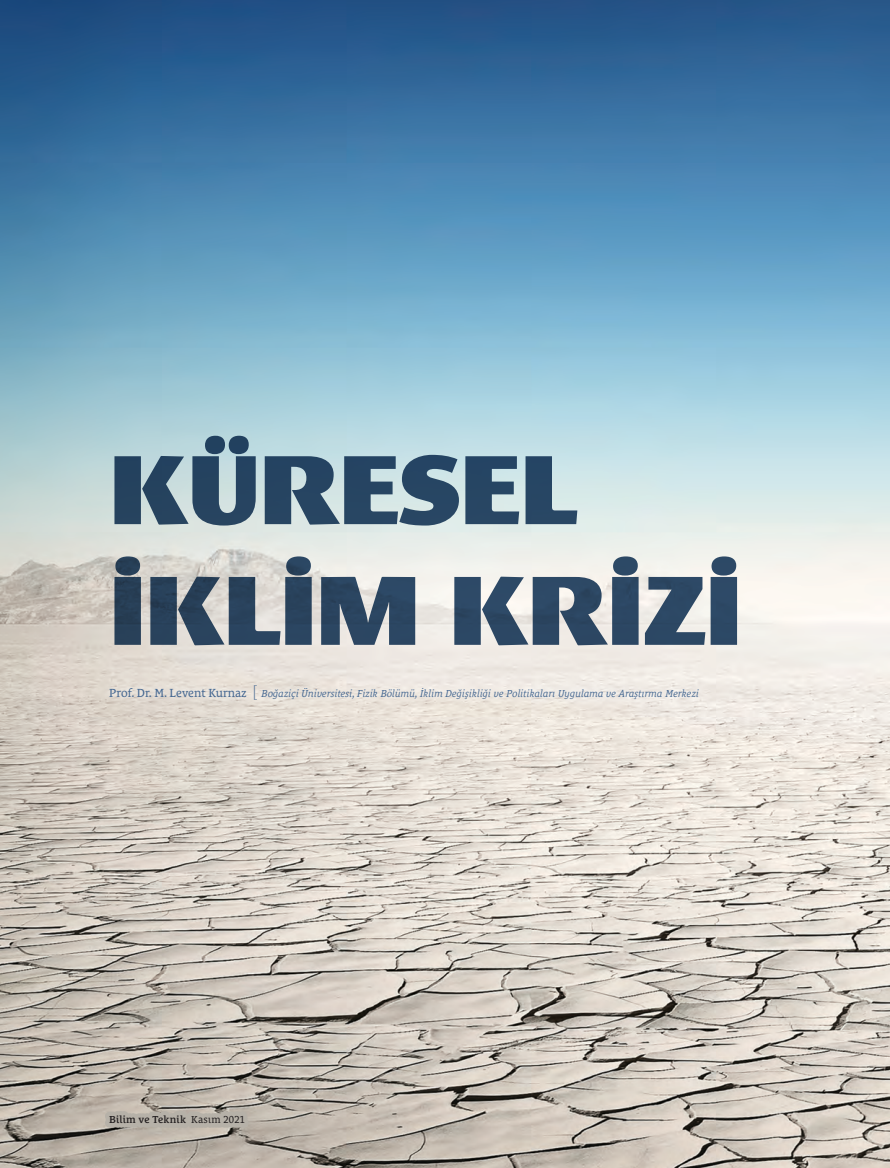
<style>
.page{position:relative;width:890px;height:1168px;background:#fff}
.page>*{position:absolute;margin:0;border:0;box-sizing:border-box;transform-origin:0 0}
.t1{font:900 100.5px/120.6px "Le Monde Sans Pro";letter-spacing:-.01em;color:#2f4d6e}
.t2{font:italic 10.35px "Le Monde Courrier Pro";color:#436690}
.t3{font:600 10.35px "Le Monde Courrier Pro";letter-spacing:.01em;color:#231f20}
.s1{font-style:normal;font-size:12px}
.s2{font-family:"Le Monde Sans Pro";font-weight:300;font-style:normal;font-stretch:expanded;font-size:16.2px}
.s3{font-weight:400}
</style>
<div class="page">
<img style="left:0;top:0;width:889px;height:1167px">
<div style="left:105px;top:1110px;width:144px;height:17px;background:#b6b1a8"></div>
<svg style="left:103px;top:678px;width:602px;height:28px;background:#eae4dd"></svg>
<h1 class="t1" style="left:109px;top:421px;width:634px">KÜRESEL<br>İKLİM KRİZİ</h1>
<p class="t2" style="left:109px;top:685px;width:591px"><span class="s1">Prof. Dr. M. Levent Kurnaz</span> <span class="s2">[</span> Boğaziçi Üniversitesi, Fizik Bölümü, İklim Değişikliği ve Politikaları Uygulama ve Araştırma Merkezi</p>
<p class="t3" style="left:109px;top:1110px;width:137px">Bilim ve Teknik <span class="s3">Kasım 2021</span></p>
</div>
